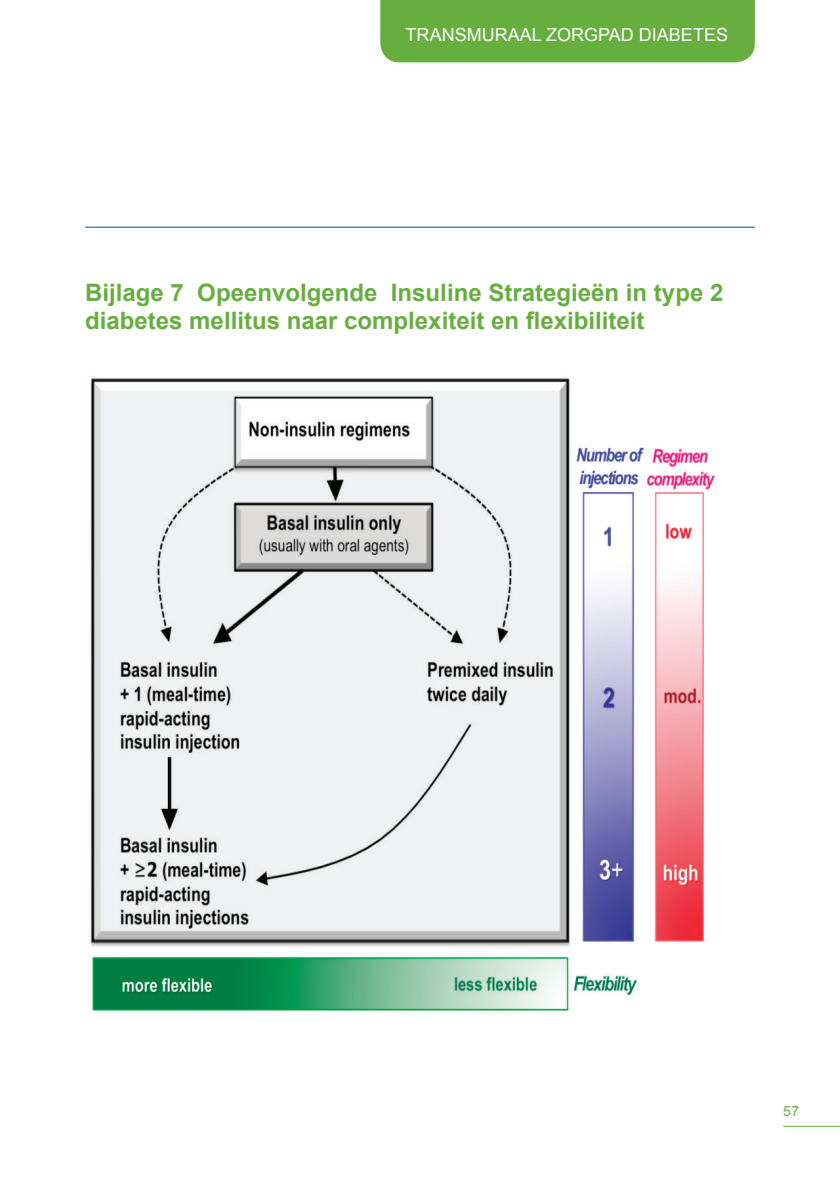
<style>
.page{position:relative;width:840px;height:1191px;background:#fff}
.page>*{position:absolute;margin:0;border:0;box-sizing:border-box;transform-origin:0 0}
.t1{font:700 24px/28px "Arial";color:#66af3f}
.t2{font:18px "Arial";color:#fff}
.t3{font:14px "Arial";color:#66af3f}
</style>
<div class="page">
<hr style="left:782px;top:1126px;width:57px;height:1px;background:#66af3f">
<div style="left:380px;top:0;width:374px;height:62px;background:#66af3f"></div>
<hr style="left:85px;top:227px;width:669px;height:1px;background:#005288">
<img style="left:90px;top:377px;width:625px;height:634px">
<p class="t2" style="left:405px;top:23px;width:324px">TRANSMURAAL ZORGPAD DIABETES</p>
<p class="t1" style="left:85px;top:279px;width:639px">Bijlage 7 Opeenvolgende Insuline Strategieën in type 2 diabetes mellitus naar complexiteit en flexibiliteit</p>
<p class="t3" style="left:782px;top:1102px;width:17px">57</p>
</div>
